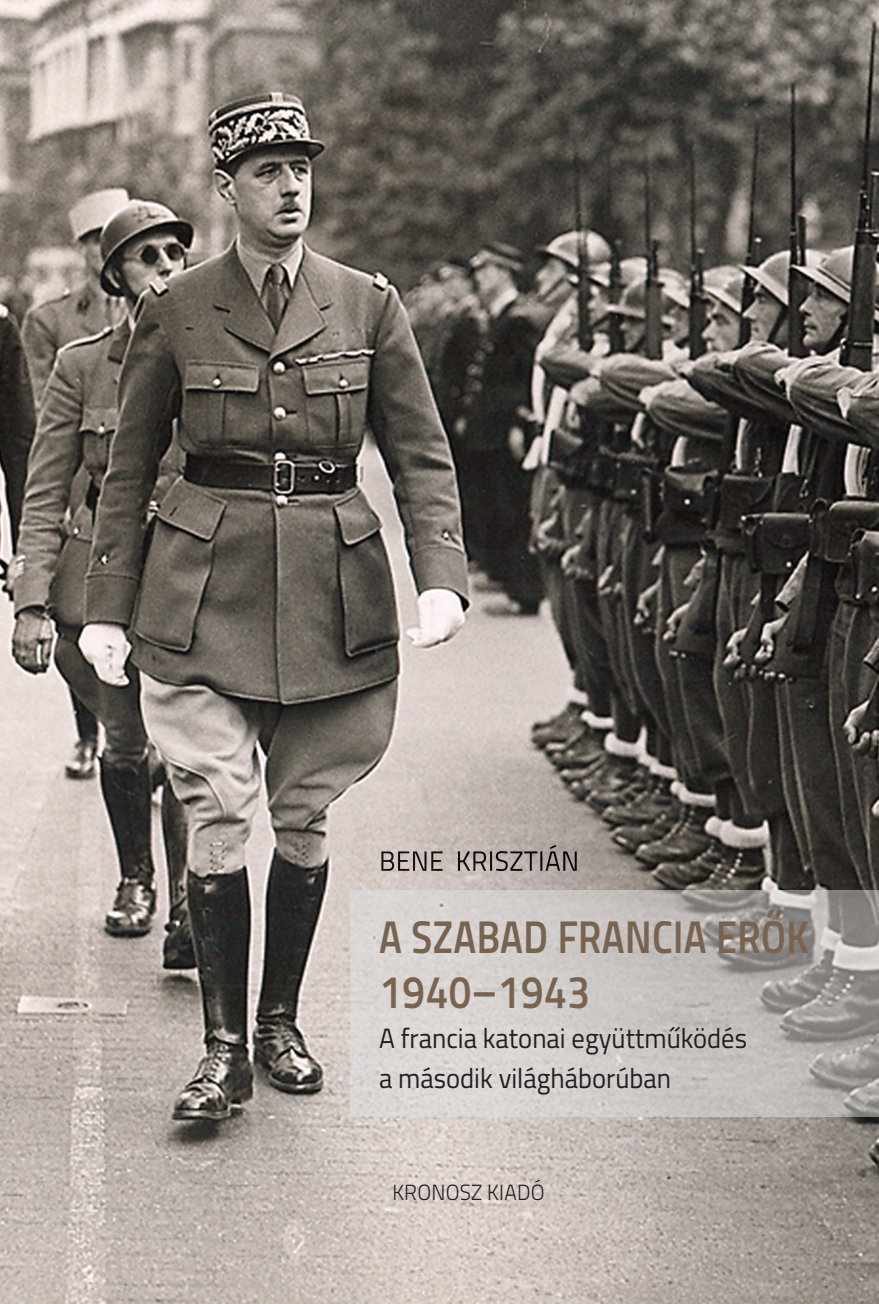
<style>
.page{position:relative;width:879px;height:1304px;background:#fff}
.page>*{position:absolute;margin:0;border:0;box-sizing:border-box;transform-origin:0 0}
.t1{font:46px/55.2px "Titillium Semibold Upright";letter-spacing:.01em;color:#786351;scale:.9 1}
.t2{font:28px/40px "Titillium";color:#231f20;scale:.95 1}
.t3{font:300 22px "Titillium";letter-spacing:.01em;color:#231f20;scale:.95 1}
</style>
<div class="page">
<img style="left:0;top:0;width:879px;height:1304px">
<img style="left:351px;top:890px;width:528px;height:227px">
<img style="left:381px;top:845px;width:196px;height:26px">
<h1 class="t1" style="left:379px;top:907px;width:479px">A SZABAD FRANCIA ERŐK<br>1940–1943</h1>
<p class="t2" style="left:379px;top:1017px;width:389px">A francia katonai együttműködés a második világháborúban</p>
<p class="t3" style="left:392px;top:1176px;width:162px">KRONOSZ KIADÓ</p>
</div>
